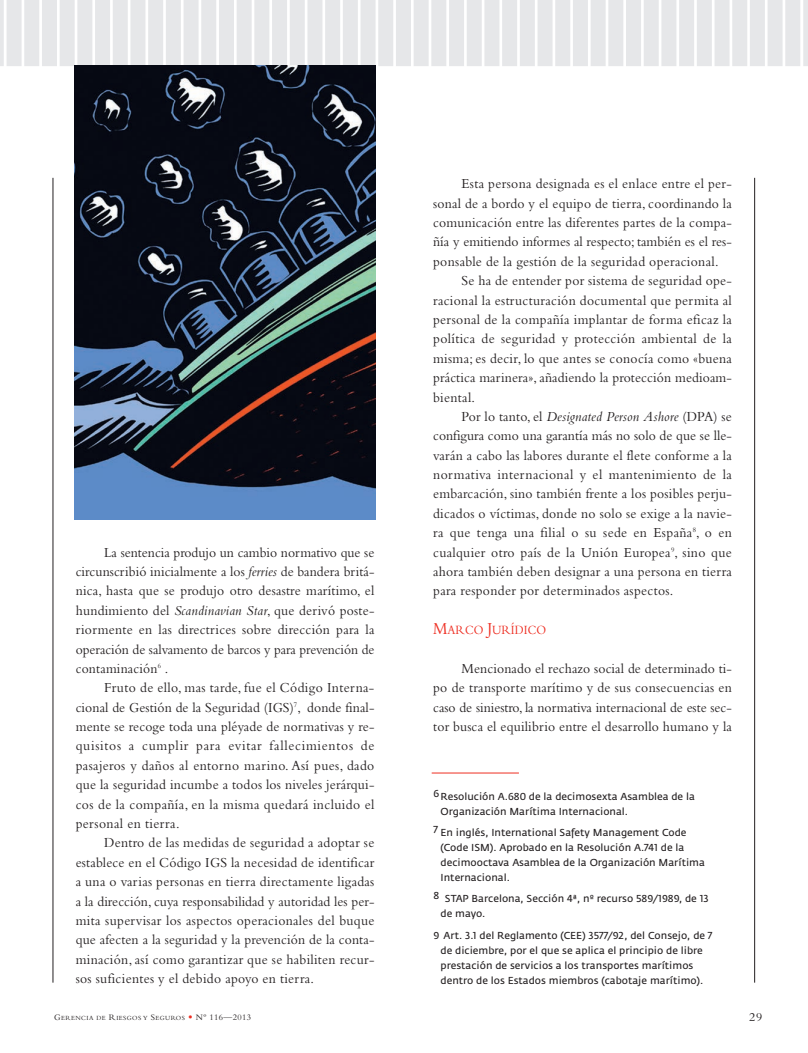
<style>
.page{position:relative;width:808px;height:1053px;background:#fff}
.page>*{position:absolute;margin:0;border:0;box-sizing:border-box;transform-origin:0 0}
.t1{font:14.38px/19.4px "Bembo";letter-spacing:.02em;color:#231f20;text-align:justify;scale:.95 1}
.t2{font:14.38px "Bembo";color:#231f20;scale:.95 1}
.t3{font:14.38px "Bembo";letter-spacing:.055em;color:#231f20;scale:.95 1}
.t4{font:italic 14.38px "Bembo";letter-spacing:.015em;color:#231f20;scale:.95 1}
.t5{font:14.38px "Bembo";letter-spacing:.02em;color:#231f20;scale:.94 1}
.t6{font:13.12px "Bembo";color:#ee2e22;scale:.9 1}
.t7{font:12.5px "Bembo";color:#231f20}
.t8{font:10px/15px "Fedra Sans";color:#231f20}
.t9{font:6.5px "Bembo";letter-spacing:.065em;color:#231f20}
.s1{font-style:italic}
.s2{font-style:normal}
.s3{font-size:17.5px}
.s4{font-size:8.75px}
.s5{font-family:"Goudy";font-size:8.75px;color:#ee2e22}
</style>
<div class="page">
<hr style="left:53px;top:178px;width:1px;height:804px;background:#231f20">
<hr style="left:754px;top:178px;width:1px;height:804px;background:#231f20">
<div style="left:7px;top:0;width:15px;height:66px;background:#e6e7e9"></div>
<div style="left:24px;top:0;width:15px;height:66px;background:#e6e7e9"></div>
<div style="left:42px;top:0;width:15px;height:66px;background:#e6e7e9"></div>
<div style="left:60px;top:0;width:15px;height:66px;background:#e6e7e9"></div>
<div style="left:77px;top:0;width:15px;height:66px;background:#e6e7e9"></div>
<div style="left:95px;top:0;width:15px;height:66px;background:#e6e7e9"></div>
<div style="left:113px;top:0;width:15px;height:66px;background:#e6e7e9"></div>
<div style="left:130px;top:0;width:15px;height:66px;background:#e6e7e9"></div>
<div style="left:148px;top:0;width:15px;height:66px;background:#e6e7e9"></div>
<div style="left:166px;top:0;width:15px;height:66px;background:#e6e7e9"></div>
<div style="left:184px;top:0;width:15px;height:66px;background:#e6e7e9"></div>
<div style="left:201px;top:0;width:15px;height:66px;background:#e6e7e9"></div>
<div style="left:219px;top:0;width:15px;height:66px;background:#e6e7e9"></div>
<div style="left:237px;top:0;width:15px;height:66px;background:#e6e7e9"></div>
<div style="left:254px;top:0;width:15px;height:66px;background:#e6e7e9"></div>
<div style="left:272px;top:0;width:15px;height:66px;background:#e6e7e9"></div>
<div style="left:290px;top:0;width:15px;height:66px;background:#e6e7e9"></div>
<div style="left:307px;top:0;width:15px;height:66px;background:#e6e7e9"></div>
<div style="left:325px;top:0;width:15px;height:66px;background:#e6e7e9"></div>
<div style="left:343px;top:0;width:15px;height:66px;background:#e6e7e9"></div>
<div style="left:361px;top:0;width:15px;height:66px;background:#e6e7e9"></div>
<div style="left:378px;top:0;width:15px;height:66px;background:#e6e7e9"></div>
<div style="left:396px;top:0;width:15px;height:66px;background:#e6e7e9"></div>
<div style="left:414px;top:0;width:15px;height:66px;background:#e6e7e9"></div>
<div style="left:431px;top:0;width:15px;height:66px;background:#e6e7e9"></div>
<div style="left:449px;top:0;width:15px;height:66px;background:#e6e7e9"></div>
<div style="left:467px;top:0;width:15px;height:66px;background:#e6e7e9"></div>
<div style="left:484px;top:0;width:15px;height:66px;background:#e6e7e9"></div>
<div style="left:502px;top:0;width:15px;height:66px;background:#e6e7e9"></div>
<div style="left:520px;top:0;width:15px;height:66px;background:#e6e7e9"></div>
<div style="left:537px;top:0;width:15px;height:66px;background:#e6e7e9"></div>
<div style="left:555px;top:0;width:15px;height:66px;background:#e6e7e9"></div>
<div style="left:573px;top:0;width:15px;height:66px;background:#e6e7e9"></div>
<div style="left:591px;top:0;width:15px;height:66px;background:#e6e7e9"></div>
<div style="left:608px;top:0;width:15px;height:66px;background:#e6e7e9"></div>
<div style="left:626px;top:0;width:15px;height:66px;background:#e6e7e9"></div>
<div style="left:644px;top:0;width:15px;height:66px;background:#e6e7e9"></div>
<div style="left:661px;top:0;width:15px;height:66px;background:#e6e7e9"></div>
<div style="left:679px;top:0;width:15px;height:66px;background:#e6e7e9"></div>
<div style="left:697px;top:0;width:15px;height:66px;background:#e6e7e9"></div>
<div style="left:732px;top:0;width:15px;height:66px;background:#e6e7e9"></div>
<div style="left:714px;top:0;width:15px;height:66px;background:#e6e7e9"></div>
<div style="left:750px;top:0;width:15px;height:66px;background:#e6e7e9"></div>
<div style="left:785px;top:0;width:15px;height:66px;background:#e6e7e9"></div>
<div style="left:803px;top:0;width:5px;height:66px;background:#e6e7e9"></div>
<div style="left:767px;top:0;width:15px;height:66px;background:#e6e7e9"></div>
<hr style="left:0;top:0;width:4px;height:66px;background:#e6e7e9">
<img style="left:75px;top:65px;width:301px;height:454px">
<hr style="left:432px;top:772px;width:87px;height:1px;background:#ee2e22">
<p class="t2" style="left:104px;top:547px;width:286px">La sentencia produjo un cambio normativo que se</p>
<p class="t1" style="left:76px;top:563px;width:316px">circunscribió inicialmente a los <span class="s1">ferries</span> de bandera britá-</p>
<p class="t1" style="left:76px;top:582px;width:316px">nica, hasta que se produjo otro desastre marítimo, el</p>
<p class="t1" style="left:76px;top:602px;width:316px">hundimiento del <span class="s1">Scandinavian Star</span>, que derivó poste-</p>
<p class="t1" style="left:76px;top:621px;width:316px">riormente en las directrices sobre dirección para la</p>
<p class="t2" style="left:76px;top:644px;width:316px">operación de salvamento de barcos y para prevención de</p>
<p class="t5" style="left:76px;top:663px;width:100px">contaminación<sup>6</sup> .</p>
<p class="t1" style="left:104px;top:679px;width:286px">Fruto de ello, mas tarde, fue el Código Interna-</p>
<p class="t1" style="left:76px;top:699px;width:316px">cional de Gestión de la Seguridad (IGS)<sup>7</sup>, donde final-</p>
<p class="t1" style="left:76px;top:718px;width:316px">mente se recoge toda una pléyade de normativas y re-</p>
<p class="t3" style="left:76px;top:741px;width:316px">quisitos a cumplir para evitar fallecimientos de</p>
<p class="t1" style="left:76px;top:757px;width:316px">pasajeros y daños al entorno marino. Así pues, dado</p>
<p class="t1" style="left:76px;top:776px;width:316px">que la seguridad incumbe a todos los niveles jerárqui-</p>
<p class="t1" style="left:76px;top:796px;width:316px">cos de la compañía, en la misma quedará incluido el</p>
<p class="t1" style="left:76px;top:815px;width:111px">personal en tierra.</p>
<p class="t1" style="left:104px;top:834px;width:286px">Dentro de las medidas de seguridad a adoptar se</p>
<p class="t1" style="left:76px;top:854px;width:316px">establece en el Código IGS la necesidad de identificar</p>
<p class="t1" style="left:76px;top:873px;width:316px">a una o varias personas en tierra directamente ligadas</p>
<p class="t1" style="left:76px;top:892px;width:316px">a la dirección, cuya responsabilidad y autoridad les per-</p>
<p class="t1" style="left:76px;top:912px;width:316px">mita supervisar los aspectos operacionales del buque</p>
<p class="t1" style="left:76px;top:931px;width:316px">que afecten a la seguridad y la prevención de la conta-</p>
<p class="t1" style="left:76px;top:951px;width:316px">minación, así como garantizar que se habiliten recur-</p>
<p class="t1" style="left:76px;top:970px;width:253px">sos suficientes y el debido apoyo en tierra.</p>
<p class="t1" style="left:461px;top:175px;width:286px">Esta persona designada es el enlace entre el per-</p>
<p class="t1" style="left:433px;top:195px;width:316px">sonal de a bordo y el equipo de tierra, coordinando la</p>
<p class="t1" style="left:433px;top:214px;width:316px">comunicación entre las diferentes partes de la compa-</p>
<p class="t1" style="left:433px;top:234px;width:316px">ñía y emitiendo informes al respecto; también es el res-</p>
<p class="t1" style="left:433px;top:253px;width:302px">ponsable de la gestión de la seguridad operacional.</p>
<p class="t1" style="left:461px;top:272px;width:286px">Se ha de entender por sistema de seguridad ope-</p>
<p class="t1" style="left:433px;top:292px;width:316px">racional la estructuración documental que permita al</p>
<p class="t1" style="left:433px;top:311px;width:316px">personal de la compañía implantar de forma eficaz la</p>
<p class="t1" style="left:433px;top:331px;width:316px">política de seguridad y protección ambiental de la</p>
<p class="t1" style="left:433px;top:350px;width:316px">misma; es decir, lo que antes se conocía como «buena</p>
<p class="t1" style="left:433px;top:369px;width:316px">práctica marinera», añadiendo la protección medioam-</p>
<p class="t1" style="left:433px;top:389px;width:46px">biental.</p>
<p class="t4" style="left:461px;top:411px;width:286px"><span class="s2">Por lo tanto, el</span> Designated Person Ashore <span class="s2">(DPA) se</span></p>
<p class="t2" style="left:433px;top:431px;width:316px">configura como una garantía más no solo de que se lle-</p>
<p class="t1" style="left:433px;top:447px;width:316px">varán a cabo las labores durante el flete conforme a la</p>
<p class="t1" style="left:433px;top:466px;width:316px">normativa internacional y el mantenimiento de la</p>
<p class="t1" style="left:433px;top:486px;width:316px">embarcación, sino también frente a los posibles perju-</p>
<p class="t1" style="left:433px;top:505px;width:316px">dicados o víctimas, donde no solo se exige a la navie-</p>
<p class="t1" style="left:433px;top:524px;width:316px">ra que tenga una filial o su sede en España<sup>8</sup>, o en</p>
<p class="t1" style="left:433px;top:544px;width:316px">cualquier otro país de la Unión Europea<sup>9</sup>, sino que</p>
<p class="t1" style="left:433px;top:563px;width:316px">ahora también deben designar a una persona en tierra</p>
<p class="t1" style="left:433px;top:582px;width:254px">para responder por determinados aspectos.</p>
<p class="t6" style="left:433px;top:625px;width:127px"><span class="s3">M</span>ARCO <span class="s3">J</span>URÍDICO</p>
<p class="t1" style="left:433px;top:660px;width:316px;text-indent:28px">Mencionado el rechazo social de determinado ti&shy;po de transporte marítimo y de sus consecuencias en caso de siniestro, la normativa internacional de este sec&shy;tor busca el equilibrio entre el desarrollo humano y la</p>
<p class="t8" style="left:441px;top:789px;width:256px;text-indent:-7px">6Resolución A.680 de la decimosexta Asamblea de la<br>Organización Marítima Internacional.</p>
<p class="t8" style="left:441px;top:825px;width:266px;text-indent:-7px">7 En inglés, International Safety Management Code (Code ISM). Aprobado en la Resolución A.741 de la decimooctava Asamblea de la Organización Marítima Internacional.</p>
<p class="t8" style="left:441px;top:892px;width:270px;text-indent:-7px">8 STAP Barcelona, Sección 4ª, nº recurso 589/1989, de 13 de mayo.</p>
<p class="t8" style="left:441px;top:928px;width:273px;text-indent:-7px">9 Art. 3.1 del Reglamento (CEE) 3577/92, del Consejo, de 7 de diciembre, por el que se aplica el principio de libre prestación de servicios a los transportes marítimos dentro de los Estados miembros (cabotaje marítimo).</p>
<p class="t9" style="left:54px;top:1015px;width:199px"><span class="s4">G</span>ERENCIA DE <span class="s4">R</span>IESGOS Y <span class="s4">S</span>EGUROS <span class="s5">•</span> <span class="s4">Nº 116—2013</span></p>
<p class="t7" style="left:749px;top:1013px;width:14px">29</p>
</div>
